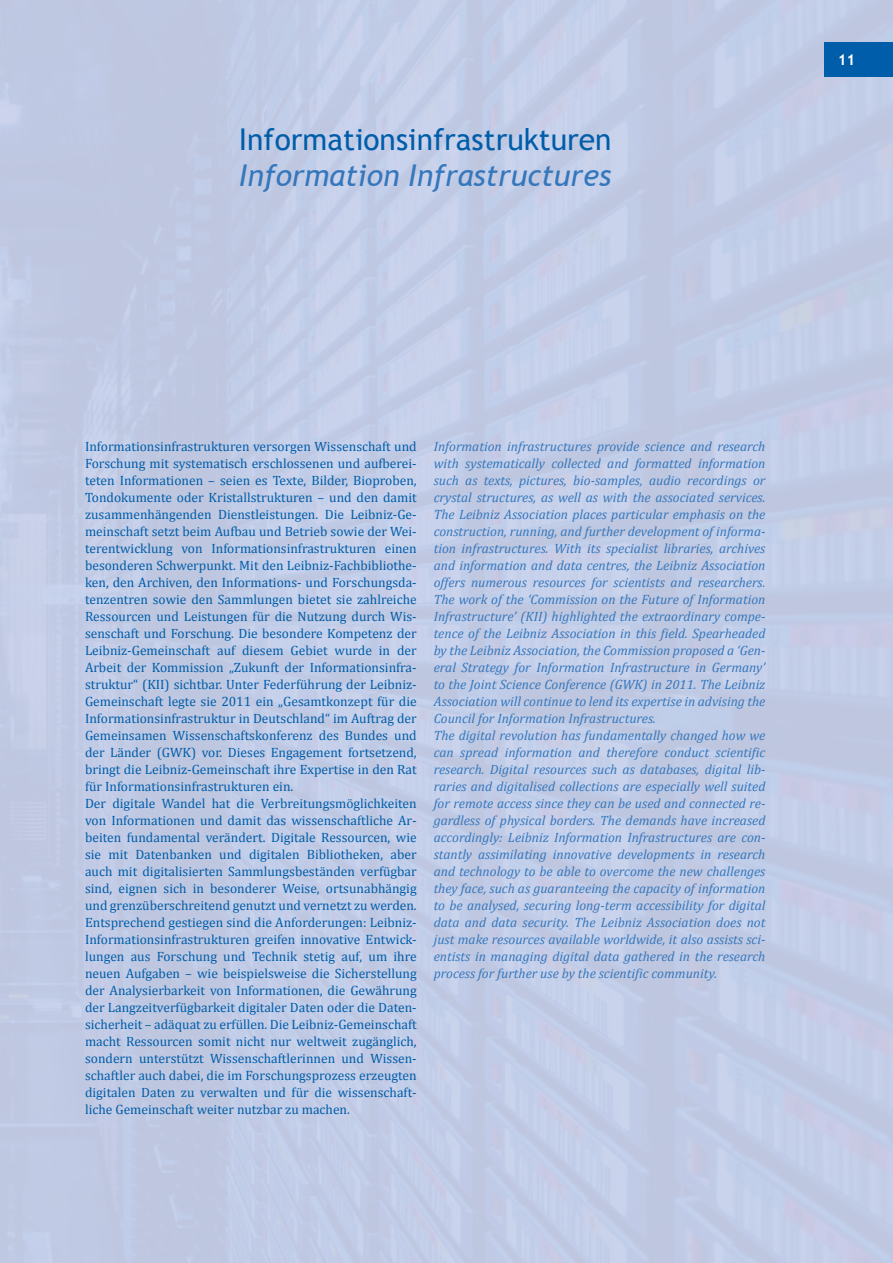
<style>
.page{position:relative;width:893px;height:1263px;background:#c0cbe5}
.page>*{position:absolute;margin:0;border:0;box-sizing:border-box;transform-origin:0 0}
.t1{font:30px "Trebuchet MS";color:#005da9}
.t2{font:italic 30px "Trebuchet MS";color:#3577bc}
.t3{font:700 15px "Trebuchet MS";color:#fff}
.t4{font:13.5px/17px "Cambria";color:#005da9}
.t5{font:italic 13.5px/17px "Cambria";color:#3577bc}
</style>
<div class="page">
<div style="left:825px;top:43px;width:68px;height:34px;background:#005da9"></div>
<h1 class="t1" style="left:239px;top:121px;width:374px">Informationsinfrastrukturen</h1>
<h1 class="t2" style="left:239px;top:157px;width:374px">Information Infrastructures</h1>
<p class="t3" style="left:838px;top:50px;width:19px">11</p>
<p class="t4" style="left:85px;top:438px;width:333px">Informationsinfrastrukturen versorgen Wissenschaft und Forschung mit systematisch erschlossenen und aufberei&shy;teten Informationen – seien es Texte, Bilder, Bioproben, Tondokumente oder Kristallstrukturen – und den damit zusammenhängenden Dienstleistungen. Die Leibniz-Ge&shy;meinschaft setzt beim Aufbau und Betrieb sowie der Wei&shy;terentwicklung von Informationsinfrastrukturen einen besonderen Schwerpunkt. Mit den Leibniz-Fachbibliothe&shy;ken, den Archiven, den Informations- und Forschungsda&shy;tenzentren sowie den Sammlungen bietet sie zahlreiche Ressourcen und Leistungen für die Nutzung durch Wis&shy;senschaft und Forschung. Die besondere Kompetenz der Leibniz-Gemeinschaft auf diesem Gebiet wurde in der Arbeit der Kommission „Zukunft der Informationsinfra&shy;struktur“ (KII) sichtbar. Unter Federführung der Leibniz-Gemeinschaft legte sie 2011 ein „Gesamtkonzept für die Informationsinfrastruktur in Deutschland“ im Auftrag der Gemeinsamen Wissenschaftskonferenz des Bundes und der Länder (GWK) vor. Dieses Engagement fortsetzend, bringt die Leibniz-Gemeinschaft ihre Expertise in den Rat für Informationsinfrastrukturen ein.<br>Der digitale Wandel hat die Verbreitungsmöglichkeiten von Informationen und damit das wissenschaftliche Ar&shy;beiten fundamental verändert. Digitale Ressourcen, wie sie mit Datenbanken und digitalen Bibliotheken, aber auch mit digitalisierten Sammlungsbeständen verfügbar sind, eignen sich in besonderer Weise, ortsunabhängig und grenzüberschreitend genutzt und vernetzt zu werden.<br>Entsprechend gestiegen sind die Anforderungen: Leibniz-Informationsinfrastrukturen greifen innovative Entwick&shy;lungen aus Forschung und Technik stetig auf, um ihre neuen Aufgaben – wie beispielsweise die Sicherstellung der Analysierbarkeit von Informationen, die Gewährung der Langzeitverfügbarkeit digitaler Daten oder die Daten&shy;sicherheit – adäquat zu erfüllen. Die Leibniz-Gemeinschaft macht Ressourcen somit nicht nur weltweit zugänglich, sondern unterstützt Wissenschaftlerinnen und Wissen&shy;schaftler auch dabei, die im Forschungsprozess erzeugten digitalen Daten zu verwalten und für die wissenschaft&shy;liche Gemeinschaft weiter nutzbar zu machen.</p>
<p class="t5" style="left:434px;top:437px;width:333px">Information infrastructures provide science and research with systematically collected and formatted information such as texts, pictures, bio-samples, audio recordings or crystal structures, as well as with the associated services.<br>The Leibniz Association places particular emphasis on the construction, running, and further development of informa&shy;tion infrastructures. With its specialist libraries, archives and information and data centres, the Leibniz Association offers numerous resources for scientists and researchers.<br>The work of the ‘Commission on the Future of Information Infrastructure’ (KII) highlighted the extraordinary compe&shy;tence of the Leibniz Association in this field. Spearheaded by the Leibniz Association, the Commission proposed a ‘Gen&shy;eral Strategy for Information Infrastructure in Germany’ to the Joint Science Conference (GWK) in 2011. The Leibniz Association will continue to lend its expertise in advising the Council for Information Infrastructures.<br>The digital revolution has fundamentally changed how we can spread information and therefore conduct scientific research. Digital resources such as databases, digital lib&shy;raries and digitalised collections are especially well suited for remote access since they can be used and connected re&shy;gardless of physical borders. The demands have increased accordingly: Leibniz Information Infrastructures are con&shy;stantly assimilating innovative developments in research and technology to be able to overcome the new challenges they face, such as guaranteeing the capacity of information to be analysed, securing long-term accessibility for digital data and data security. The Leibniz Association does not just make resources available worldwide, it also assists sci&shy;entists in managing digital data gathered in the research process for further use by the scientific community.</p>
</div>
